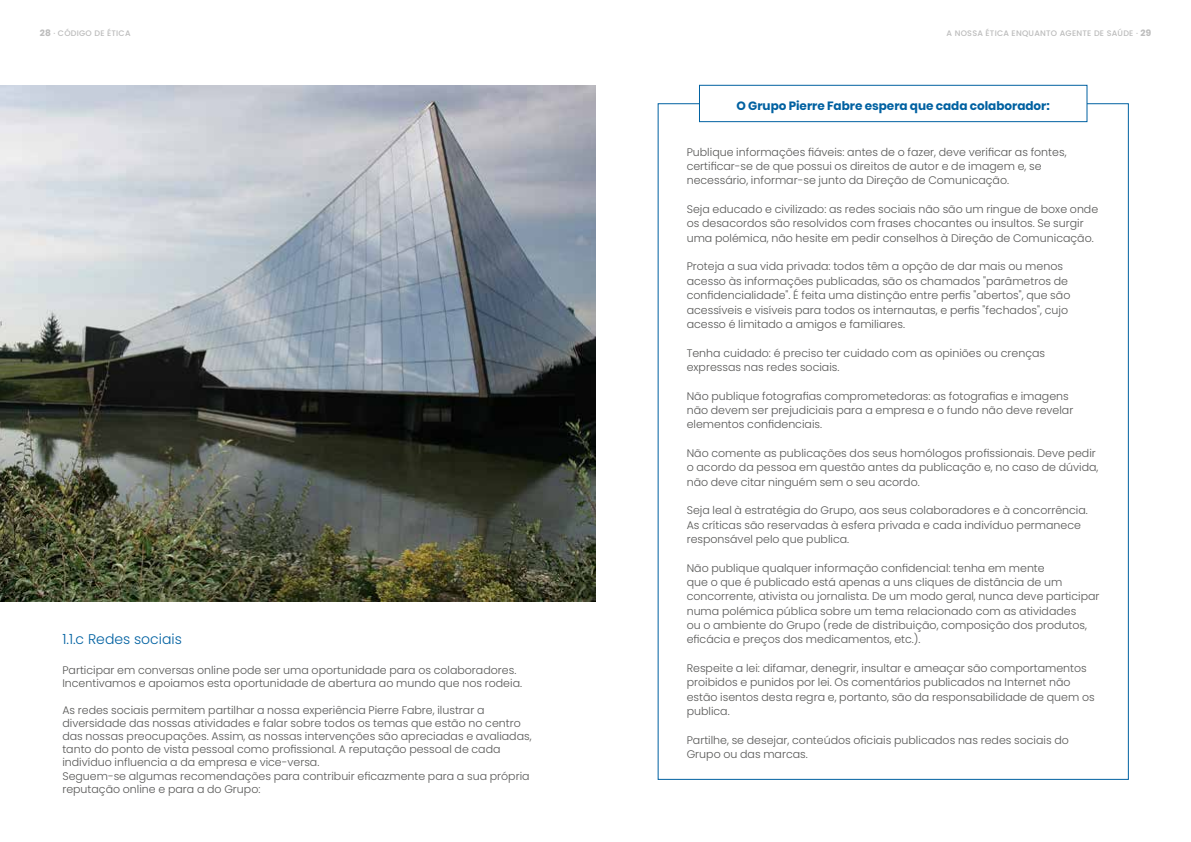
<style>
.page{position:relative;width:1191px;height:842px;background:#fff}
.page>*{position:absolute;margin:0;border:0;box-sizing:border-box;transform-origin:0 0}
.t1{font:300 14px "Poppins";color:#0061a1}
.t2{font:700 12px "Poppins";color:#0061a1}
.t3{font:300 11px/14.3px "Poppins";color:#575756}
.t4{font:500 8px "Poppins";letter-spacing:.03em;color:#bcbcbc}
.s1{font-weight:700;font-size:9px}
</style>
<div class="page">
<div style="left:699px;top:85px;width:388px;height:37px;border:1px solid #0061a1"></div>
<img style="left:0;top:86px;width:595px;height:515px">
<p class="t4" style="left:40px;top:29px;width:92px"><span class="s1">28</span> · CÓDIGO DE ÉTICA</p>
<p class="t4" style="left:946px;top:29px;width:206px">A NOSSA ÉTICA ENQUANTO AGENTE DE SAÚDE · <span class="s1">29</span></p>
<p class="t1" style="left:62px;top:631px;width:121px">1.1.c Redes sociais</p>
<p class="t3" style="left:62px;top:664px;width:461px;line-height:13.2px">Participar em conversas online pode ser uma oportunidade para os colaboradores.<br>Incentivamos e apoiamos esta oportunidade de abertura ao mundo que nos rodeia.</p>
<p class="t3" style="left:62px;top:703px;width:471px;line-height:13.2px">As redes sociais permitem partilhar a nossa experiência Pierre Fabre, ilustrar a diversidade das nossas atividades e falar sobre todos os temas que estão no centro das nossas preocupações. Assim, as nossas intervenções são apreciadas e avaliadas, tanto do ponto de vista pessoal como profissional. A reputação pessoal de cada indivíduo influencia a da empresa e vice-versa.</p>
<p class="t3" style="left:62px;top:769px;width:469px;line-height:13.2px">Seguem-se algumas recomendações para contribuir eficazmente para a sua própria reputação online e para a do Grupo:</p>
<p class="t2" style="left:736px;top:99px;width:315px">O Grupo Pierre Fabre espera que cada colaborador:</p>
<p class="t3" style="left:686px;top:145px;width:381px">Publique informações fiáveis: antes de o fazer, deve verificar as fontes, certificar-se de que possui os direitos de autor e de imagem e, se necessário, informar-se junto da Direção de Comunicação.</p>
<p class="t3" style="left:686px;top:202px;width:413px">Seja educado e civilizado: as redes sociais não são um ringue de boxe onde os desacordos são resolvidos com frases chocantes ou insultos. Se surgir uma polémica, não hesite em pedir conselhos à Direção de Comunicação.</p>
<p class="t3" style="left:686px;top:260px;width:385px">Proteja a sua vida privada: todos têm a opção de dar mais ou menos acesso às informações publicadas, são os chamados "parâmetros de confidencialidade". É feita uma distinção entre perfis "abertos", que são acessíveis e visíveis para todos os internautas, e perfis "fechados", cujo acesso é limitado a amigos e familiares.</p>
<p class="t3" style="left:686px;top:346px;width:360px">Tenha cuidado: é preciso ter cuidado com as opiniões ou crenças expressas nas redes sociais.</p>
<p class="t3" style="left:686px;top:389px;width:388px">Não publique fotografias comprometedoras: as fotografias e imagens não devem ser prejudiciais para a empresa e o fundo não deve revelar elementos confidenciais.</p>
<p class="t3" style="left:686px;top:446px;width:413px">Não comente as publicações dos seus homólogos profissionais. Deve pedir o acordo da pessoa em questão antes da publicação e, no caso de dúvida, não deve citar ninguém sem o seu acordo.</p>
<p class="t3" style="left:686px;top:503px;width:403px">Seja leal à estratégia do Grupo, aos seus colaboradores e à concorrência.<br>As críticas são reservadas à esfera privada e cada indivíduo permanece responsável pelo que publica.</p>
<p class="t3" style="left:686px;top:561px;width:414px">Não publique qualquer informação confidencial: tenha em mente<br>que o que é publicado está apenas a uns cliques de distância de um concorrente, ativista ou jornalista. De um modo geral, nunca deve participar numa polémica pública sobre um tema relacionado com as atividades<br>ou o ambiente do Grupo (rede de distribuição, composição dos produtos, eficácia e preços dos medicamentos, etc.).</p>
<p class="t3" style="left:686px;top:661px;width:409px">Respeite a lei: difamar, denegrir, insultar e ameaçar são comportamentos proibidos e punidos por lei. Os comentários publicados na Internet não estão isentos desta regra e, portanto, são da responsabilidade de quem os publica.</p>
<p class="t3" style="left:686px;top:733px;width:384px">Partilhe, se desejar, conteúdos oficiais publicados nas redes sociais do<br>Grupo ou das marcas.</p>
</div>
